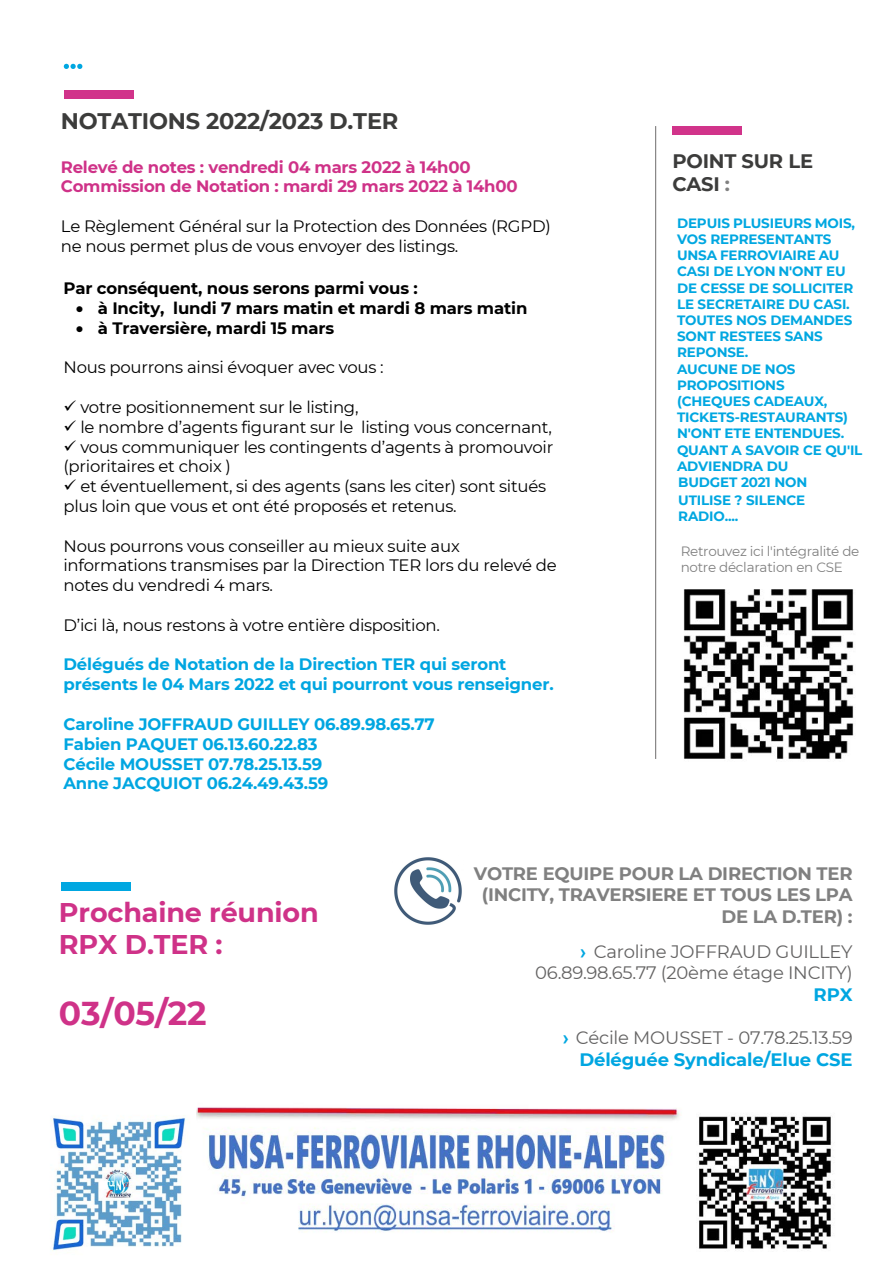
<style>
.page{position:relative;width:893px;height:1263px;background:#fff}
.page>*{position:absolute;margin:0;border:0;box-sizing:border-box;transform-origin:0 0}
.t1{font:700 33px "Montserrat";color:#cf3288}
.t2{font:700 27px/32.4px "Montserrat";letter-spacing:-.005em;color:#cf3288}
.t3{font:700 22.5px "Montserrat";letter-spacing:-.01em;color:#3c3c3b}
.t4{font:700 19.5px/23.4px "Montserrat";letter-spacing:-.01em;color:#3c3c3b}
.t5{font:18px/21.6px "Montserrat";letter-spacing:-.015em;color:#646363;text-align:right}
.t6{font:700 18px/21.6px "Montserrat";letter-spacing:-.01em;color:#808080;text-align:right}
.t7{font:700 18px "Montserrat";color:#00a6e1}
.t8{font:16.5px/19.8px "Montserrat";letter-spacing:-.015em;color:#000}
.t9{font:700 16.5px/19.8px "Montserrat";letter-spacing:-.01em;color:#00a6e1}
.t10{font:700 16.5px "Montserrat";letter-spacing:-.01em;color:#000}
.t11{font:700 16.5px/19.8px "Montserrat";letter-spacing:-.015em;color:#cf3288}
.t12{font:700 13.5px/16.2px "Montserrat";letter-spacing:-.01em;color:#00a7e1}
.t13{font:13.5px/16.2px "Montserrat";letter-spacing:-.025em;color:#808080}
.s1{font-style:inherit}
.s2{color:#808080}
.s3{color:#00a6e1}
.s4{font-family:"Arial";font-weight:700;color:#00a7e1}
.s5{font-weight:700;color:#00a6e1}
</style>
<div class="page">
<img style="left:394px;top:857px;width:68px;height:68px">
<img style="left:196px;top:1107px;width:637px;height:142px">
<svg style="left:64px;top:64px;width:18px;height:5px"></svg>
<div style="left:64px;top:90px;width:70px;height:8px;background:#d1338a"></div>
<div style="left:61px;top:882px;width:70px;height:8px;background:#00a7e1"></div>
<div style="left:672px;top:126px;width:70px;height:8px;background:#d1338a"></div>
<hr style="left:655px;top:126px;width:1px;height:633px;background:#646363">
<img style="left:51px;top:1115px;width:134px;height:136px">
<img style="left:683px;top:589px;width:171px;height:171px">
<h3 class="t3" style="left:61px;top:105px;width:339px">NOTATIONS 2022/2023 D.TER</h3>
<p class="t11" style="left:61px;top:156px;width:458px">Relevé de notes : vendredi 04 mars 2022 à 14h00<br>Commission de Notation : mardi 29 mars 2022 à 14h00</p>
<p class="t8" style="left:61px;top:216px;width:492px">Le Règlement Général sur la Protection des Données (RGPD) ne nous permet plus de vous envoyer des listings.</p>
<p class="t10" style="left:63px;top:276px;width:356px">Par conséquent, nous serons parmi vous :</p>
<p class="t10" style="left:76px;top:296px;width:453px">• à Incity, lundi 7 mars matin et mardi 8 mars matin</p>
<p class="t10" style="left:76px;top:316px;width:260px">• à Traversière, mardi 15 mars</p>
<p class="t8" style="left:63px;top:357px;width:322px">Nous pourrons ainsi évoquer avec vous :</p>
<p class="t8" style="left:63px;top:397px;width:297px">✓ votre positionnement sur le listing,</p>
<p class="t8" style="left:63px;top:416px;width:490px">✓ le nombre d’agents figurant sur le listing vous concernant,</p>
<p class="t8" style="left:63px;top:436px;width:491px">✓ vous communiquer les contingents d’agents à promouvoir (prioritaires et choix )</p>
<p class="t8" style="left:63px;top:476px;width:484px">✓ et éventuellement, si des agents (sans les citer) sont situés plus loin que vous et ont été proposés et retenus.</p>
<p class="t8" style="left:63px;top:535px;width:495px">Nous pourrons vous conseiller au mieux suite aux informations transmises par la Direction TER lors du relevé de notes du vendredi 4 mars.</p>
<p class="t8" style="left:63px;top:614px;width:378px">D’ici là, nous restons à votre entière disposition.</p>
<p class="t9" style="left:63px;top:654px;width:492px">Délégués de Notation de la Direction TER qui seront présents le 04 Mars 2022 et qui pourront vous renseigner.</p>
<p class="t9" style="left:63px;top:713px;width:373px">Caroline JOFFRAUD GUILLEY 06.89.98.65.77<br>Fabien PAQUET 06.13.60.22.83<br>Cécile MOUSSET 07.78.25.13.59<br>Anne JACQUIOT 06.24.49.43.59</p>
<p class="t4" style="left:672px;top:148px;width:142px">POINT SUR <span class="s1">LE<br>CASI</span> <span class="s2">:</span></p>
<p class="t12" style="left:677px;top:214px;width:187px">DEPUIS PLUSIEURS MOIS,<br>VOS REPRESENTANTS<br>UNSA FERROVIAIRE AU<br>CASI DE LYON N'ONT EU<br>DE CESSE DE <span class="s3">SOLLICITER<br></span>LE SECRETAIRE DU CASI.<br>TOUTES NOS DEMANDES<br>SONT RESTEES SANS<br>REPONSE.<br>AUCUNE DE NOS<br>PROPOSITIONS<br>(CHEQUES CADEAUX,<br>TICKETS-RESTAURANTS)<br>N'ONT ETE ENTENDUES.<br>QUANT A SAVOIR CE QU'IL<br>ADVIENDRA DU<br>BUDGET 2021 NON</p>
<p class="t12" style="left:678px;top:491px;width:128px">UTILISE ? SILENCE<br>RADIO....</p>
<p class="t13" style="left:681px;top:543px;width:180px">Retrouvez ici l'intégralité de notre déclaration en CSE</p>
<h2 class="t2" style="left:59px;top:894px;width:261px">Prochaine réunion<br>RPX <span class="s1">D.TER</span> :</h2>
<h1 class="t1" style="left:59px;top:989px;width:149px">0<span class="s1">3/05</span>/22</h1>
<p class="t6" style="left:474px;top:861px;width:380px"><span class="s1">VOTRE EQUIPE</span> POUR LA DIRECTION TER (INCITY, TRAVERSIERE ET TOUS LES LPA<br>DE LA D<span class="s1">.</span>TER) <span class="s1">:</span></p>
<p class="t5" style="left:535px;top:940px;width:319px"><span class="s4">›</span> Caroline JOFFRAUD GUILLEY<br>06.89.98.65.77 (20ème étage INCITY)</p>
<p class="t7" style="left:814px;top:981px;width:40px">RPX</p>
<p class="t5" style="left:563px;top:1026px;width:291px"><span class="s4">›</span> Cécile MOUSSET - 07.78.25.13.59<br><span class="s5">Déléguée Syndicale</span><span class="s5">/Elue CSE</span></p>
</div>
